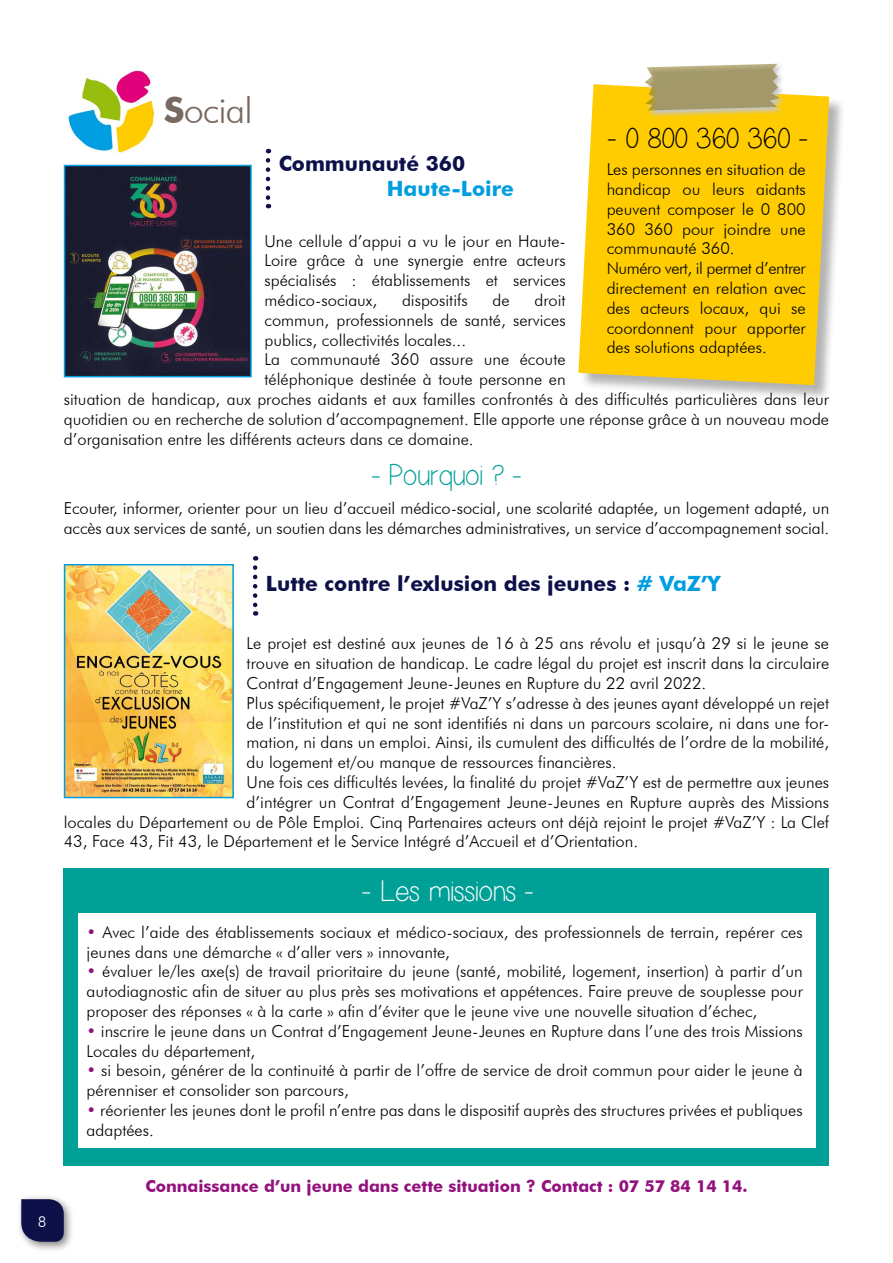
<style>
.page{position:relative;width:893px;height:1263px;background:#fff}
.page>*{position:absolute;margin:0;border:0;box-sizing:border-box;transform-origin:0 0}
.t1{font:300 36px "Futura BT";letter-spacing:-.025em;color:#786961}
.t2{font:30px "Simplicity";color:#fff}
.t3{font:30px "Simplicity";color:#000}
.t4{font:30px "Simplicity";color:#00a096}
.t5{font:700 21px "Futura BT";color:#0d1049}
.t6{font:700 21px "Futura BT";color:#009ee0}
.t7{font:300 16.5px/19.8px "Futura BT";color:#000}
.t8{font:700 16.5px "Futura BT";color:#93117e}
.t9{font:300 15px "Futura BT";color:#fff}
.s1{font-weight:700}
.s2{color:#009ee0}
.s3{color:#93117e}
</style>
<div class="page">
<div style="left:16px;top:1194px;width:59px;height:59px;background:#000;opacity:.5"></div>
<svg style="left:21px;top:1199px;width:43px;height:43px;background:#202256"></svg>
<svg style="left:266px;top:160px;width:4px;height:48px"></svg>
<img style="left:67px;top:70px;width:88px;height:83px">
<img style="left:67px;top:168px;width:182px;height:206px">
<div style="left:64px;top:165px;width:188px;height:212px;border:2px solid #009ee0"></div>
<div style="left:580px;top:85px;width:266px;height:317px;background:#000;opacity:.3"></div>
<svg style="left:578px;top:84px;width:251px;height:301px;background:#fbcd14"></svg>
<svg style="left:644px;top:63px;width:142px;height:55px"></svg>
<svg style="left:645px;top:64px;width:135px;height:46px;background:#ada373"></svg>
<svg style="left:253px;top:567px;width:4px;height:49px"></svg>
<img style="left:67px;top:567px;width:164px;height:228px">
<div style="left:64px;top:564px;width:170px;height:234px;border:2px solid #009ee0"></div>
<div style="left:64px;top:868px;width:765px;height:298px;background:#00a096"></div>
<div style="left:78px;top:913px;width:737px;height:234px;background:#fff"></div>
<p class="t9" style="left:38px;top:1213px;width:10px">8</p>
<h1 class="t1" style="left:164px;top:88px;width:90px"><span class="s1">S</span>ocial</h1>
<h2 class="t3" style="left:608px;top:122px;width:201px">- 0 800 360 360 -</h2>
<p class="t5" style="left:279px;top:151px;width:188px">Communauté 360</p>
<p class="t6" style="left:387px;top:176px;width:129px">Haute-Loire</p>
<p class="t7" style="left:607px;top:159px;width:201px">Les personnes en situation de handicap ou leurs aidants peuvent composer le 0 800<br>360 360 pour joindre une communauté 360.<br>Numéro vert, il permet d’entrer directement en relation avec des acteurs locaux, qui se coordonnent pour apporter des solutions adaptées.</p>
<p class="t7" style="left:264px;top:231px;width:303px;text-align:justify">Une cellule d’appui a vu le jour en Haute-Loire grâce à une synergie entre acteurs spécialisés : établissements et services médico-sociaux,</p>
<p class="t7" style="left:402px;top:290px;width:67px">dispositifs</p>
<p class="t7" style="left:492px;top:290px;width:19px">de</p>
<p class="t7" style="left:534px;top:290px;width:33px">droit</p>
<p class="t7" style="left:264px;top:310px;width:303px">commun, professionnels de santé, services</p>
<p class="t7" style="left:264px;top:330px;width:203px">publics, collectivités locales...</p>
<p class="t7" style="left:264px;top:349px;width:303px">La communauté 360 assure une écoute</p>
<p class="t7" style="left:264px;top:369px;width:303px">téléphonique destinée à toute personne en</p>
<p class="t7" style="left:64px;top:389px;width:767px">situation de handicap, aux proches aidants et aux familles confrontés à des difficultés particulières dans leur</p>
<p class="t7" style="left:64px;top:409px;width:767px">quotidien ou en recherche de solution d’accompagnement. Elle apporte une réponse grâce à un nouveau mode</p>
<p class="t7" style="left:64px;top:429px;width:411px">d’organisation entre les différents acteurs dans ce domaine.</p>
<h2 class="t4" style="left:372px;top:460px;width:151px">- Pourquoi ? -</h2>
<p class="t7" style="left:64px;top:498px;width:767px">Ecouter, informer, orienter pour un lieu d’accueil médico-social, une scolarité adaptée, un logement adapté, un accès aux services de santé, un soutien dans les démarches administratives, un service d’accompagnement social.</p>
<p class="t5" style="left:266px;top:570px;width:456px">Lutte contre l’exlusion des jeunes : <span class="s2"># VaZ’Y</span></p>
<p class="t7" style="left:247px;top:633px;width:584px">Le projet est destiné aux jeunes de 16 à 25 ans révolu et jusqu’à 29 si le jeune se</p>
<p class="t7" style="left:247px;top:653px;width:584px">trouve en situation de handicap. Le cadre légal du projet est inscrit dans la circulaire</p>
<p class="t7" style="left:247px;top:673px;width:461px">Contrat d’Engagement Jeune-Jeunes en Rupture du 22 avril 2022.</p>
<p class="t7" style="left:247px;top:693px;width:584px">Plus spécifiquement, le projet #VaZ’Y s’adresse à des jeunes ayant développé un rejet</p>
<p class="t7" style="left:247px;top:713px;width:584px">de l’institution et qui ne sont identifiés ni dans un parcours scolaire, ni dans une for-</p>
<p class="t7" style="left:247px;top:732px;width:584px">mation, ni dans un emploi. Ainsi, ils cumulent des difficultés de l’ordre de la mobilité,</p>
<p class="t7" style="left:247px;top:752px;width:371px">du logement et/ou manque de ressources financières.</p>
<p class="t7" style="left:247px;top:772px;width:584px">Une fois ces difficultés levées, la finalité du projet #VaZ’Y est de permettre aux jeunes</p>
<p class="t7" style="left:247px;top:792px;width:584px">d’intégrer un Contrat d’Engagement Jeune-Jeunes en Rupture auprès des Missions</p>
<p class="t7" style="left:64px;top:812px;width:767px">locales du Département ou de Pôle Emploi. Cinq Partenaires acteurs ont déjà rejoint le projet #VaZ’Y : La Clef</p>
<p class="t7" style="left:64px;top:831px;width:576px">43, Face 43, Fit 43, le Département et le Service Intégré d’Accueil et d’Orientation.</p>
<h2 class="t2" style="left:362px;top:875px;width:172px">- Les missions -</h2>
<p class="t7" style="left:87px;top:922px;width:718px"><span class="s3">•</span> Avec l’aide des établissements sociaux et médico-sociaux, des professionnels de terrain, repérer ces jeunes dans une démarche « d’aller vers » innovante,</p>
<p class="t7" style="left:87px;top:961px;width:718px;text-align:justify"><span class="s3">•</span> évaluer le/les axe(s) de travail prioritaire du jeune (santé, mobilité, logement, insertion) à partir d’un autodiagnostic afin de situer au plus près ses motivations et appétences. Faire preuve de souplesse pour proposer des réponses « à la carte » afin d’éviter que le jeune vive une nouvelle situation d’échec,</p>
<p class="t7" style="left:87px;top:1021px;width:718px"><span class="s3">•</span> inscrire le jeune dans un Contrat d’Engagement Jeune-Jeunes en Rupture dans l’une des trois Missions<br>Locales du département,</p>
<p class="t7" style="left:87px;top:1060px;width:718px"><span class="s3">•</span> si besoin, générer de la continuité à partir de l’offre de service de droit commun pour aider le jeune à pérenniser et consolider son parcours,</p>
<p class="t7" style="left:87px;top:1100px;width:718px"><span class="s3">•</span> réorienter les jeunes dont le profil n’entre pas dans le dispositif auprès des structures privées et publiques adaptées.</p>
<p class="t8" style="left:145px;top:1176px;width:604px">Connaissance d’un jeune dans cette situation ? Contact : 07 57 84 14 14.</p>
</div>
